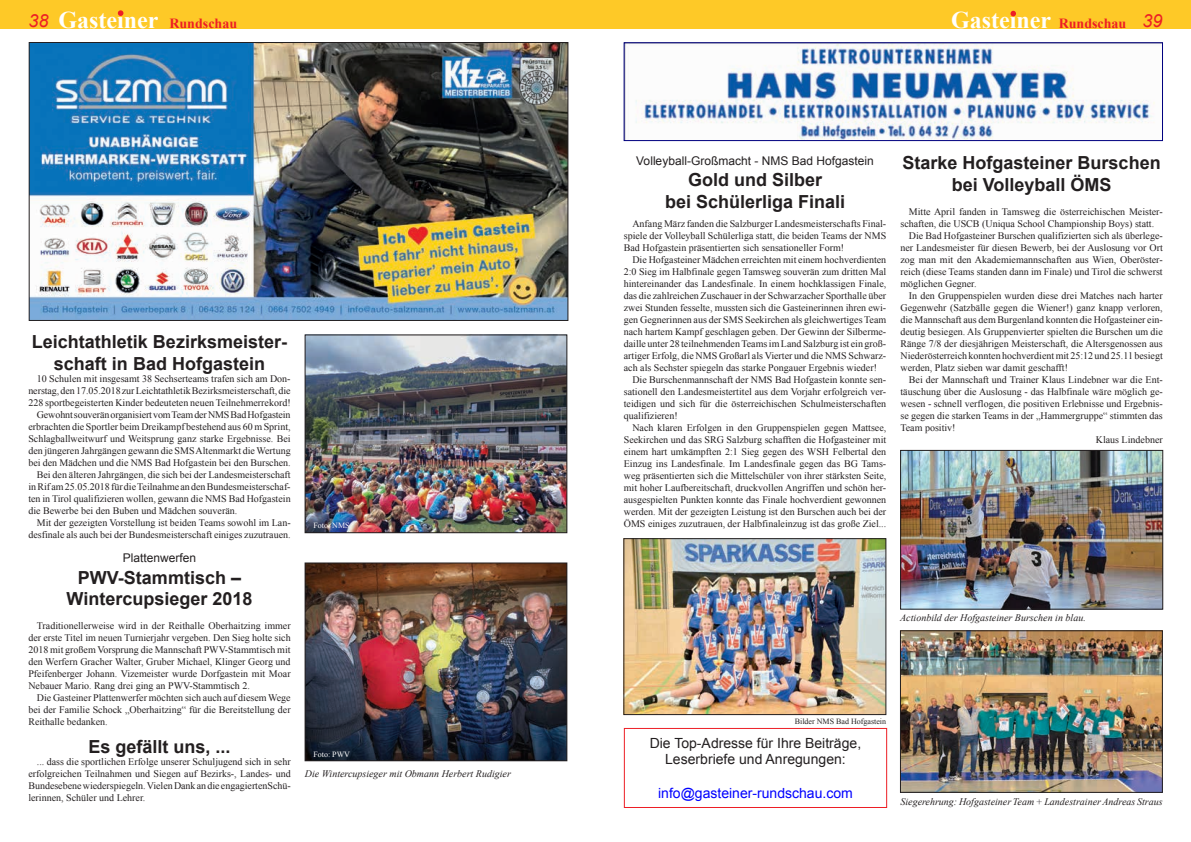
<style>
.page{position:relative;width:1191px;height:842px;background:#fff}
.page>*{position:absolute;margin:0;border:0;box-sizing:border-box;transform-origin:0 0}
.t1{font:700 24px "Times New Roman";color:#fff}
.t2{font:700 18px/21.6px "Arial";color:#231f20;text-align:center}
.t3{font:14px/16.8px "Arial";color:#231f20;text-align:center}
.t4{font:14px "Arial";color:#00f}
.t5{font:12px "Arial";color:#231f20}
.t6{font:10px/12px "Times New Roman";color:#231f20;text-align:justify}
.t7{font:italic 10px "Times New Roman";color:#231f20}
.t8{font:8px "Times New Roman";color:#231f20}
.t9{font:8px "Times New Roman";color:#fff}
.s1{font-family:"Arial";font-weight:400;font-style:italic;font-size:18px;color:#ed1e25}
.s2{font-size:14px;color:#ed1e25}
</style>
<div class="page">
<img style="left:635px;top:44px;width:520px;height:95px">
<div style="left:624px;top:42px;width:538px;height:99px;border:1px solid #00007f"></div>
<img style="left:31px;top:44px;width:535px;height:275px">
<div style="left:29px;top:42px;width:539px;height:279px;border:1px solid #231f20"></div>
<div style="left:0;top:0;width:1191px;height:28px;background:#fec927"></div>
<svg style="left:118px;top:10px;width:5px;height:6px"></svg>
<svg style="left:1010px;top:11px;width:6px;height:5px"></svg>
<img style="left:625px;top:540px;width:259px;height:173px">
<div style="left:623px;top:538px;width:263px;height:177px;border:1px solid #231f20"></div>
<img style="left:902px;top:452px;width:259px;height:155px">
<div style="left:900px;top:450px;width:263px;height:159px;border:1px solid #231f20"></div>
<img style="left:902px;top:632px;width:258px;height:159px">
<div style="left:900px;top:630px;width:262px;height:163px;border:1px solid #231f20"></div>
<div style="left:624px;top:728px;width:263px;height:80px;border:1px solid #ed1e25"></div>
<img style="left:307px;top:337px;width:258px;height:194px">
<div style="left:305px;top:335px;width:262px;height:198px;border:1px solid #231f20"></div>
<img style="left:307px;top:565px;width:258px;height:194px">
<div style="left:305px;top:563px;width:262px;height:198px;border:1px solid #231f20"></div>
<h1 class="t1" style="left:28px;top:3px;width:210px"><span class="s1">38</span> Gasteiner <span class="s2">Rundschau</span></h1>
<h1 class="t1" style="left:951px;top:4px;width:213px">Gasteiner <span class="s2">Rundschau</span> <span class="s1">39</span></h1>
<h2 class="t2" style="left:32px;top:331px;width:257px">Leichtathletik Bezirksmeister&shy;schaft in Bad Hofgastein</h2>
<p class="t6" style="left:37px;top:372px;width:255px">10 Schulen mit insgesamt 38 Sechserteams trafen sich am Don-</p>
<p class="t6" style="left:28px;top:384px;width:264px">nerstag, den 17.05.2018 zur Leichtathletik Bezirksmeisterschaft, die</p>
<p class="t6" style="left:28px;top:396px;width:264px">228 sportbegeisterten Kinder bedeuteten neuen Teilnehmerrekord!</p>
<p class="t6" style="left:37px;top:408px;width:255px">Gewohnt souverän organisiert vom Team der NMS Bad Hofgastein</p>
<p class="t6" style="left:28px;top:420px;width:264px">erbrachten die Sportler beim Dreikampf bestehend aus 60 m Sprint,</p>
<p class="t6" style="left:28px;top:432px;width:264px">Schlagballweitwurf und Weitsprung ganz starke Ergebnisse. Bei</p>
<p class="t6" style="left:28px;top:444px;width:264px">den jüngeren Jahrgängen gewann die SMS Altenmarkt die Wertung</p>
<p class="t6" style="left:28px;top:456px;width:264px">bei den Mädchen und die NMS Bad Hofgastein bei den Burschen.</p>
<p class="t6" style="left:37px;top:468px;width:255px">Bei den älteren Jahrgängen, die sich bei der Landesmeisterschaft</p>
<p class="t6" style="left:28px;top:480px;width:264px">in Rif am 25.05.2018 für die Teilnahme an den Bundesmeisterschaf-</p>
<p class="t6" style="left:28px;top:492px;width:264px">ten in Tirol qualifizieren wollen, gewann die NMS Bad Hofgastein</p>
<p class="t6" style="left:28px;top:504px;width:210px">die Bewerbe bei den Buben und Mädchen souverän.</p>
<p class="t6" style="left:37px;top:516px;width:255px">Mit der gezeigten Vorstellung ist beiden Teams sowohl im Lan-</p>
<p class="t6" style="left:28px;top:528px;width:264px">desfinale als auch bei der Bundesmeisterschaft einiges zuzutrauen.</p>
<p class="t5" style="left:123px;top:550px;width:75px">Plattenwerfen</p>
<h2 class="t2" style="left:66px;top:567px;width:187px">PWV-Stammtisch –<br>Wintercupsieger 2018</h2>
<p class="t6" style="left:28px;top:620px;width:264px;text-indent:8px">Traditionellerweise wird in der Reithalle Oberhaitzing immer der erste Titel im neuen Turnierjahr vergeben. Den Sieg holte sich 2018 mit großem Vorsprung die Mannschaft PWV-Stammtisch mit den Werfern Gracher Walter, Gruber Michael, Klinger Georg und Pfeifenberger Johann. Vizemeister wurde Dorfgastein mit Moar Nebauer Mario. Rang drei ging an PWV-Stammtisch 2.</p>
<p class="t6" style="left:28px;top:692px;width:264px;text-indent:8px">Die Gasteiner Plattenwerfer möchten sich auch auf diesem Wege bei der Familie Schock „Oberhaitzing“ für die Bereitstellung der Reithalle bedanken.</p>
<p class="t9" style="left:313px;top:520px;width:38px">Foto: NMS</p>
<h2 class="t2" style="left:88px;top:736px;width:144px">Es gefällt uns, ...</h2>
<p class="t9" style="left:313px;top:749px;width:38px">Foto: PWV</p>
<p class="t6" style="left:28px;top:755px;width:264px;text-indent:8px">... dass die sportlichen Erfolge unserer Schuljugend sich in sehr erfolgreichen Teilnahmen und Siegen auf Bezirks-, Landes- und Bundesebene wiederspiegeln. Vielen Dank an die engagiertenSchü&shy;lerinnen, Schüler und Lehrer.</p>
<p class="t7" style="left:305px;top:766px;width:207px">Die Wintercupsieger mit Obmann Herbert Rudigier</p>
<p class="t5" style="left:636px;top:153px;width:239px">Volleyball-Großmacht - NMS Bad Hofgastein</p>
<h2 class="t2" style="left:665px;top:170px;width:182px">Gold und Silber<br>bei Schülerliga Finali</h2>
<p class="t6" style="left:624px;top:218px;width:264px;text-indent:8px">Anfang März fanden die Salzburger Landesmeisterschafts Final&shy;spiele der Volleyball Schülerliga statt, die beiden Teams der NMS Bad Hofgastein präsentierten sich sensationeller Form!</p>
<p class="t6" style="left:632px;top:254px;width:255px">Die Hofgasteiner Mädchen erreichten mit einem hochverdienten</p>
<p class="t6" style="left:624px;top:266px;width:264px">2:0 Sieg im Halbfinale gegen Tamsweg souverän zum dritten Mal</p>
<p class="t6" style="left:624px;top:278px;width:264px">hintereinander das Landesfinale. In einem hochklassigen Finale,</p>
<p class="t6" style="left:624px;top:290px;width:264px">das die zahlreichen Zuschauer in der Schwarzacher Sporthalle über</p>
<p class="t6" style="left:624px;top:302px;width:264px">zwei Stunden fesselte, mussten sich die Gasteinerinnen ihren ewi-</p>
<p class="t6" style="left:624px;top:314px;width:264px">gen Gegnerinnen aus der SMS Seekirchen als gleichwertiges Team</p>
<p class="t6" style="left:624px;top:326px;width:264px">nach hartem Kampf geschlagen geben. Der Gewinn der Silberme-</p>
<p class="t6" style="left:624px;top:338px;width:264px">daille unter 28 teilnehmenden Teams im Land Salzburg ist ein groß-</p>
<p class="t6" style="left:624px;top:350px;width:264px">artiger Erfolg, die NMS Großarl als Vierter und die NMS Schwarz-</p>
<p class="t6" style="left:624px;top:362px;width:255px">ach als Sechster spiegeln das starke Pongauer Ergebnis wieder!</p>
<p class="t6" style="left:632px;top:374px;width:255px">Die Burschenmannschaft der NMS Bad Hofgastein konnte sen-</p>
<p class="t6" style="left:624px;top:386px;width:264px">sationell den Landesmeistertitel aus dem Vorjahr erfolgreich ver-</p>
<p class="t6" style="left:624px;top:398px;width:264px">teidigen und sich für die österreichischen Schulmeisterschaften</p>
<p class="t6" style="left:624px;top:410px;width:55px">qualifizieren!</p>
<p class="t6" style="left:632px;top:422px;width:255px">Nach klaren Erfolgen in den Gruppenspielen gegen Mattsee,</p>
<p class="t6" style="left:624px;top:434px;width:264px">Seekirchen und das SRG Salzburg schafften die Hofgasteiner mit</p>
<p class="t6" style="left:624px;top:446px;width:264px">einem hart umkämpften 2:1 Sieg gegen des WSH Felbertal den</p>
<p class="t6" style="left:624px;top:458px;width:264px">Einzug ins Landesfinale. Im Landesfinale gegen das BG Tams-</p>
<p class="t6" style="left:624px;top:470px;width:264px">weg präsentierten sich die Mittelschüler von ihrer stärksten Seite,</p>
<p class="t6" style="left:624px;top:482px;width:264px">mit hoher Laufbereitschaft, druckvollen Angriffen und schön her-</p>
<p class="t6" style="left:624px;top:494px;width:264px">ausgespielten Punkten konnte das Finale hochverdient gewonnen</p>
<p class="t6" style="left:624px;top:506px;width:264px">werden. Mit der gezeigten Leistung ist den Burschen auch bei der</p>
<p class="t6" style="left:624px;top:518px;width:264px">ÖMS einiges zuzutrauen, der Halbfinaleinzug ist das große Ziel...</p>
<h2 class="t2" style="left:902px;top:152px;width:260px">Starke Hofgasteiner Burschen bei Volleyball ÖMS</h2>
<p class="t6" style="left:909px;top:205px;width:255px">Mitte April fanden in Tamsweg die österreichischen Meister-</p>
<p class="t6" style="left:900px;top:217px;width:255px">schaften, die USCB (Uniqua School Championship Boys) statt.</p>
<p class="t6" style="left:909px;top:229px;width:255px">Die Bad Hofgasteiner Burschen qualifizierten sich als überlege-</p>
<p class="t6" style="left:900px;top:241px;width:264px">ner Landesmeister für diesen Bewerb, bei der Auslosung vor Ort</p>
<p class="t6" style="left:900px;top:253px;width:264px">zog man mit den Akademiemannschaften aus Wien, Oberöster-</p>
<p class="t6" style="left:900px;top:265px;width:264px">reich (diese Teams standen dann im Finale) und Tirol die schwerst</p>
<p class="t6" style="left:900px;top:277px;width:78px">möglichen Gegner.</p>
<p class="t6" style="left:909px;top:289px;width:255px">In den Gruppenspielen wurden diese drei Matches nach harter</p>
<p class="t6" style="left:900px;top:301px;width:264px">Gegenwehr (Satzbälle gegen die Wiener!) ganz knapp verloren,</p>
<p class="t6" style="left:900px;top:313px;width:264px">die Mannschaft aus dem Burgenland konnten die Hofgasteiner ein-</p>
<p class="t6" style="left:900px;top:325px;width:264px">deutig besiegen. Als Gruppenvierter spielten die Burschen um die</p>
<p class="t6" style="left:900px;top:337px;width:264px">Ränge 7/8 der diesjährigen Meisterschaft, die Altersgenossen aus</p>
<p class="t6" style="left:900px;top:349px;width:264px">Niederösterreich konnten hochverdient mit 25:12 und 25.11 besiegt</p>
<p class="t6" style="left:900px;top:361px;width:169px">werden, Platz sieben war damit geschafft!</p>
<p class="t6" style="left:909px;top:373px;width:255px">Bei der Mannschaft und Trainer Klaus Lindebner war die Ent-</p>
<p class="t6" style="left:900px;top:385px;width:264px">täuschung über die Auslosung - das Halbfinale wäre möglich ge-</p>
<p class="t6" style="left:900px;top:397px;width:264px">wesen - schnell verflogen, die positiven Erlebnisse und Ergebnis-</p>
<p class="t6" style="left:900px;top:409px;width:264px">se gegen die starken Teams in der „Hammergruppe“ stimmten das</p>
<p class="t6" style="left:900px;top:421px;width:57px">Team positiv!</p>
<p class="t6" style="left:1095px;top:433px;width:68px">Klaus Lindebner</p>
<p class="t7" style="left:900px;top:610px;width:187px">Actionbild der Hofgasteiner Burschen in blau.</p>
<p class="t8" style="left:795px;top:716px;width:93px">Bilder NMS Bad Hofgastein</p>
<h3 class="t3" style="left:650px;top:734px;width:213px">Die Top-Adresse für Ihre Beiträge,<br>Leserbriefe und Anregungen:</h3>
<h3 class="t4" style="left:658px;top:784px;width:196px">info@gasteiner-rundschau.com</h3>
<p class="t7" style="left:900px;top:795px;width:264px">Siegerehrung: Hofgasteiner Team + Landestrainer Andreas Straus</p>
</div>
